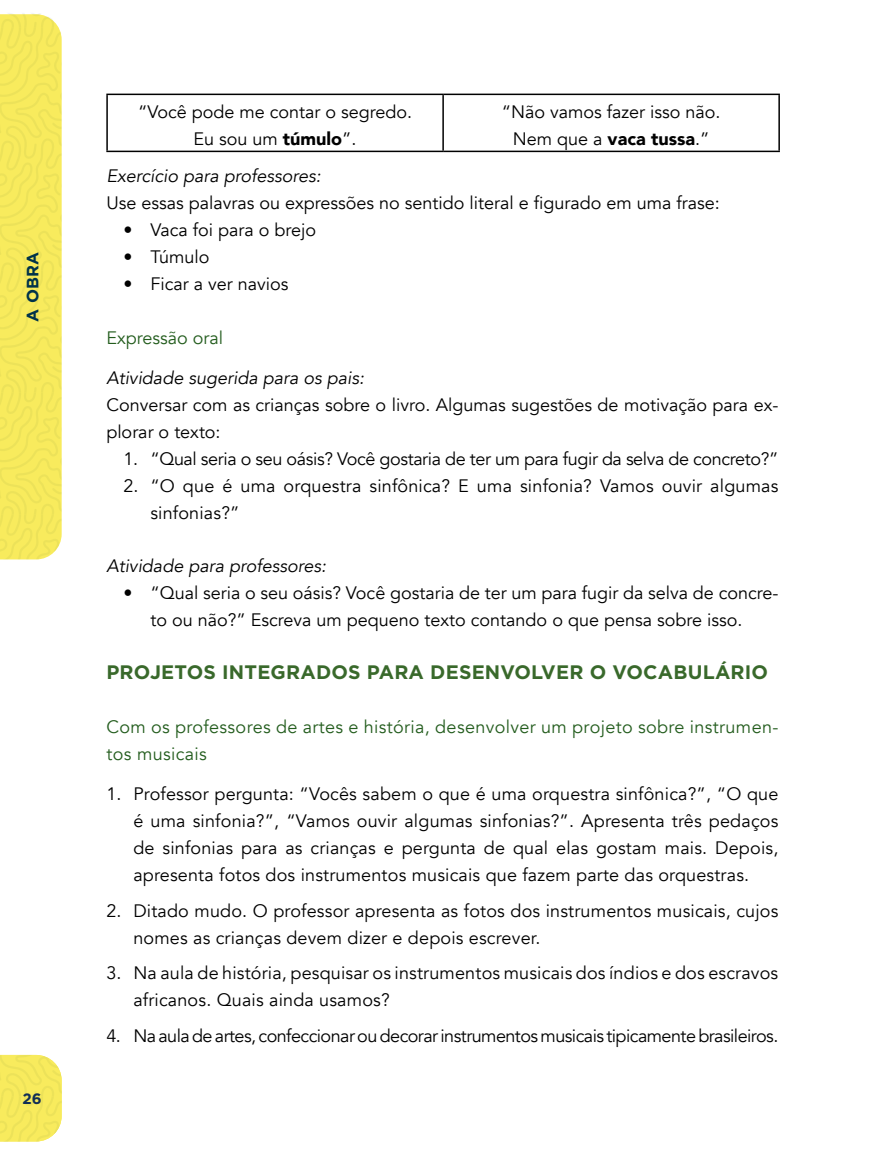
<style>
.page{position:relative;width:872px;height:1170px;background:#fff}
.page>*{position:absolute;margin:0;border:0;box-sizing:border-box;transform-origin:0 0}
.t1{font:700 19.5px "Gotham";letter-spacing:.01em;color:#39692b}
.t2{font:18px/27px "Avenir";color:#000}
.t3{font:18px "Avenir";letter-spacing:-.03em;color:#000}
.t4{font:18px/27px "Avenir";letter-spacing:.02em;color:#245d1e}
.t5{font:italic 18px "Avenir";color:#000}
.t6{font:18px "Avenir";letter-spacing:-.02em;color:#000}
.t7{font:18px "Avenir";color:#245d1e}
.t8{font:700 16.5px "Gotham";color:#00334a}
.t9{font:700 15px "Gotham";color:#132f55}
.s1{font-weight:900}
</style>
<div class="page">
<div style="left:0;top:13px;width:62px;height:546px;background:#f8eb5d"></div>
<hr style="left:106px;top:94px;width:337px;height:1px;background:#000">
<hr style="left:106px;top:95px;width:2px;height:56px;background:#000">
<hr style="left:443px;top:94px;width:337px;height:1px;background:#000">
<hr style="left:442px;top:95px;width:2px;height:56px;background:#000">
<hr style="left:778px;top:95px;width:2px;height:56px;background:#000">
<hr style="left:106px;top:151px;width:337px;height:1px;background:#000">
<hr style="left:443px;top:151px;width:337px;height:1px;background:#000">
<svg style="left:0;top:1054px;width:62px;height:87px"></svg>
<p class="t8" style="left:22px;top:322px;width:71px;rotate:-90deg">A OBRA</p>
<p class="t9" style="left:22px;top:1088px;width:21px">26</p>
<p class="t2" style="left:138px;top:99px;width:276px;text-align:center">“Você pode me contar o segredo.<br>Eu sou um <span class="s1">túmulo</span>”.</p>
<p class="t2" style="left:502px;top:99px;width:220px;text-align:center">“Não vamos fazer isso não.<br>Nem que a <span class="s1">vaca tussa</span>.”</p>
<p class="t5" style="left:106px;top:165px;width:216px">Exercício para professores:</p>
<p class="t2" style="left:106px;top:189px;width:615px">Use essas palavras ou expressões no sentido literal e figurado em uma frase:</p>
<p class="t2" style="left:123px;top:216px;width:194px">• Vaca foi para o brejo</p>
<p class="t2" style="left:123px;top:243px;width:88px">• Túmulo</p>
<p class="t2" style="left:123px;top:270px;width:167px">• Ficar a ver navios</p>
<p class="t7" style="left:106px;top:327px;width:118px">Expressão oral</p>
<p class="t5" style="left:106px;top:366px;width:259px">Atividade sugerida para os pais:</p>
<p class="t2" style="left:106px;top:391px;width:673px">Conversar com as crianças sobre o livro. Algumas sugestões de motivação para ex&shy;plorar o texto:</p>
<p class="t6" style="left:123px;top:447px;width:656px">1. “Qual seria o seu oásis? Você gostaria de ter um para fugir da selva de concreto?”</p>
<p class="t2" style="left:150px;top:472px;width:629px;text-indent:-27px">2. “O que é uma orquestra sinfônica? E uma sinfonia? Vamos ouvir algumas sinfonias?”</p>
<p class="t5" style="left:106px;top:555px;width:221px">Atividade para professores:</p>
<p class="t2" style="left:123px;top:579px;width:656px;text-align:center">• “Qual seria o seu oásis? Você gostaria de ter um para fugir da selva de concre&shy;to ou não?” Escreva um pequeno texto contando o que pensa sobre isso.</p>
<p class="t1" style="left:106px;top:659px;width:663px">PROJETOS INTEGRADOS PARA DESENVOLVER O VOCABULÁRIO</p>
<p class="t4" style="left:106px;top:713px;width:673px">Com os professores de artes e história, desenvolver um projeto sobre instrumen&shy;tos musicais</p>
<p class="t2" style="left:133px;top:780px;width:646px;text-align:justify;text-indent:-27px">1. Professor pergunta: “Vocês sabem o que é uma orquestra sinfônica?”, “O que é uma sinfonia?”, “Vamos ouvir algumas sinfonias?”. Apresenta três pedaços de sinfonias para as crianças e pergunta de qual elas gostam mais. Depois, apresenta fotos dos instrumentos musicais que fazem parte das orquestras.</p>
<p class="t2" style="left:133px;top:897px;width:646px;text-indent:-27px">2. Ditado mudo. O professor apresenta as fotos dos instrumentos musicais, cujos nomes as crianças devem dizer e depois escrever.</p>
<p class="t2" style="left:133px;top:959px;width:646px;text-indent:-27px">3. Na aula de história, pesquisar os instrumentos musicais dos índios e dos escravos africanos. Quais ainda usamos?</p>
<p class="t3" style="left:106px;top:1024px;width:673px">4. Na aula de artes, confeccionar ou decorar instrumentos musicais tipicamente brasileiros.</p>
</div>
